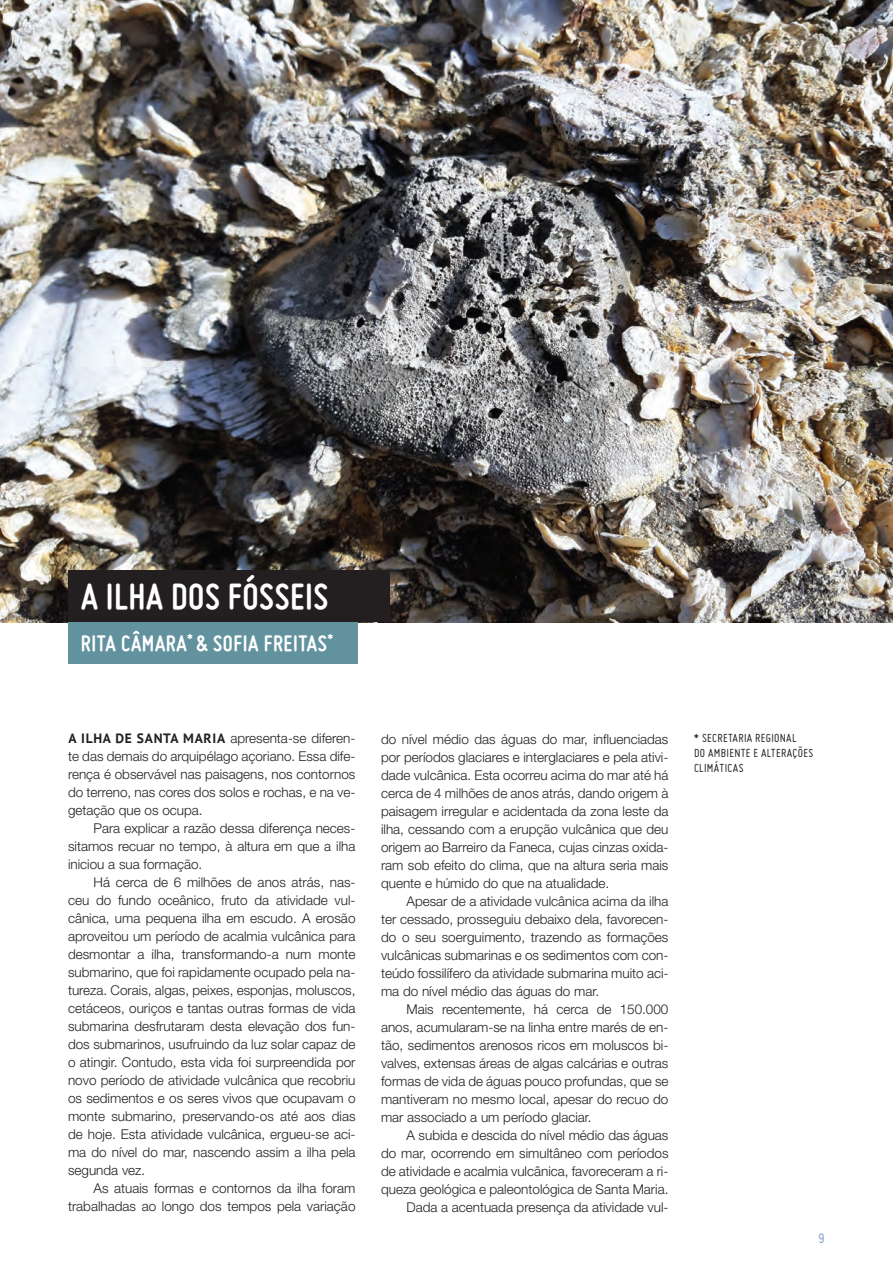
<style>
.page{position:relative;width:893px;height:1276px;background:#fff}
.page>*{position:absolute;margin:0;border:0;box-sizing:border-box;transform-origin:0 0}
.titulo-artigo{font:700 39px "Miso";letter-spacing:.015em;color:#fff}
.autor{font:700 24px "Miso";letter-spacing:.025em;color:#fff}
.t1{font:15px "Miso";color:#7b9dc7}
.txt-pr{font:300 13.5px/18px "Helvetica Neue LT Std";color:#231f20;text-align:justify}
.txt{font:300 13.5px/18px "Helvetica Neue LT Std";color:#231f20;text-align:justify}
.miso8{font:12.75px/15px "Miso";letter-spacing:.025em;color:#231f20}
.s1{font-family:"PT Sans";font-weight:700}
</style>
<div class="page">
<img style="left:0;top:0;width:893px;height:622px">
<div style="left:68px;top:570px;width:321px;height:52px;background:#231f20"></div>
<div style="left:68px;top:622px;width:289px;height:41px;background:#63929f"></div>
<p class="titulo-artigo" style="left:81px;top:575px;width:249px">A ILHA DOS FÓSSEIS</p>
<p class="autor" style="left:81px;top:629px;width:254px">RITA CÂMARA<sup>*</sup> &amp; SOFIA FREITAS<sup>*</sup></p>
<p class="txt" style="left:68px;top:728px;width:289px"><span class="s1">A ILHA DE SANTA MARIA</span> apresenta-se diferen&shy;te das demais do arquipélago açoriano. Essa dife&shy;rença é observável nas paisagens, nos contornos do terreno, nas cores dos solos e rochas, e na ve&shy;getação que os ocupa.</p>
<p class="txt-pr" style="left:68px;top:818px;width:289px;text-indent:26px">Para explicar a razão dessa diferença neces&shy;sitamos recuar no tempo, à altura em que a ilha iniciou a sua formação.</p>
<p class="txt-pr" style="left:68px;top:872px;width:289px;text-indent:26px">Há cerca de 6 milhões de anos atrás, nas&shy;ceu do fundo oceânico, fruto da atividade vul&shy;cânica, uma pequena ilha em escudo. A erosão aproveitou um período de acalmia vulcânica para desmontar a ilha, transformando-a num monte submarino, que foi rapidamente ocupado pela na&shy;tureza. Corais, algas, peixes, esponjas, moluscos, cetáceos, ouriços e tantas outras formas de vida submarina desfrutaram desta elevação dos fun&shy;dos submarinos, usufruindo da luz solar capaz de o atingir. Contudo, esta vida foi surpreendida por novo período de atividade vulcânica que recobriu os sedimentos e os seres vivos que ocupavam o monte submarino, preservando-os até aos dias de hoje. Esta atividade vulcânica, ergueu-se aci&shy;ma do nível do mar, nascendo assim a ilha pela segunda vez.</p>
<p class="txt-pr" style="left:68px;top:1178px;width:289px;text-align:right">As atuais formas e contornos da ilha foram trabalhadas ao longo dos tempos pela variação</p>
<p class="txt-pr" style="left:381px;top:729px;width:289px">do nível médio das águas do mar, influenciadas por períodos glaciares e interglaciares e pela ativi&shy;dade vulcânica. Esta ocorreu acima do mar até há cerca de 4 milhões de anos atrás, dando origem à paisagem irregular e acidentada da zona leste da ilha, cessando com a erupção vulcânica que deu origem ao Barreiro da Faneca, cujas cinzas oxida&shy;ram sob efeito do clima, que na altura seria mais quente e húmido do que na atualidade.</p>
<p class="txt-pr" style="left:381px;top:891px;width:289px;text-indent:26px">Apesar de a atividade vulcânica acima da ilha ter cessado, prosseguiu debaixo dela, favorecen&shy;do o seu soerguimento, trazendo as formações vulcânicas submarinas e os sedimentos com con&shy;teúdo fossilífero da atividade submarina muito aci&shy;ma do nível médio das águas do mar.</p>
<p class="txt-pr" style="left:381px;top:999px;width:289px;text-indent:26px">Mais recentemente, há cerca de 150.000 anos, acumularam-se na linha entre marés de en&shy;tão, sedimentos arenosos ricos em moluscos bi&shy;valves, extensas áreas de algas calcárias e outras formas de vida de águas pouco profundas, que se mantiveram no mesmo local, apesar do recuo do mar associado a um período glaciar.</p>
<p class="txt-pr" style="left:381px;top:1125px;width:289px;text-indent:26px">A subida e descida do nível médio das águas do mar, ocorrendo em simultâneo com períodos de atividade e acalmia vulcânica, favoreceram a ri&shy;queza geológica e paleontológica de Santa Maria.</p>
<p class="txt-pr" style="left:407px;top:1197px;width:263px">Dada a acentuada presença da atividade vul-</p>
<p class="miso8" style="left:694px;top:730px;width:121px">* SECRETARIA REGIONAL<br>DO AMBIENTE E ALTERAÇÕES<br>CLIMÁTICAS</p>
<p class="t1" style="left:819px;top:1230px;width:8px">9</p>
</div>
